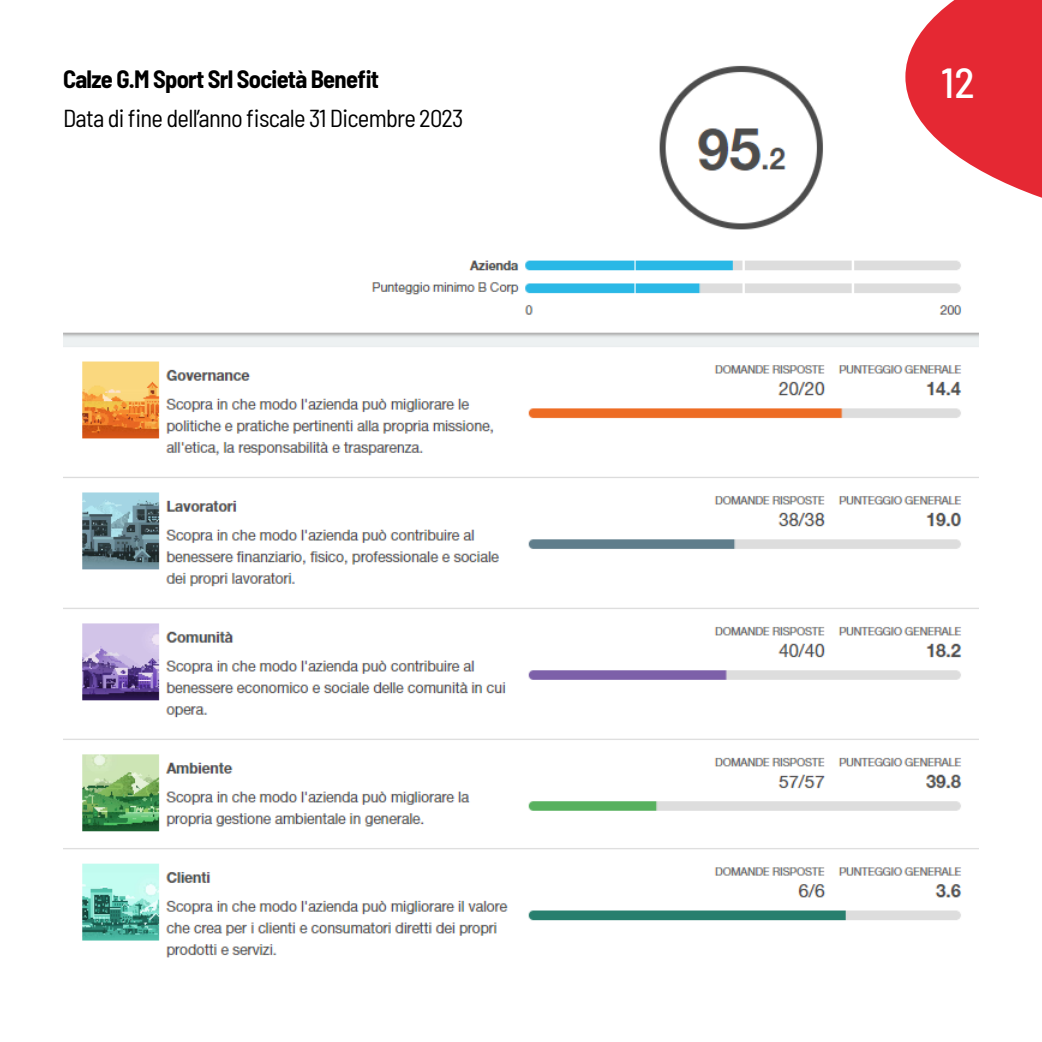
<style>
.page{position:relative;width:1042px;height:1042px;background:#fff}
.page>*{position:absolute;margin:0;border:0;box-sizing:border-box;transform-origin:0 0}
.t1{font:500 semi-condensed 42px "Barlow";color:#fff}
.t2{font:semi-condensed 24.5px "Barlow";letter-spacing:-.03em;color:#000}
.t3{font:700 semi-condensed 24.5px "Barlow";letter-spacing:-.03em;color:#000}
</style>
<div class="page">
<img style="left:63px;top:65px;width:916px;height:893px">
<svg style="left:905px;top:0;width:137px;height:239px"></svg>
<div style="left:67px;top:107px;width:412px;height:129px;background:#fff"></div>
<p class="t3" style="left:63px;top:61px;width:317px">Calze G.M Sport Srl Società Benefit</p>
<p class="t2" style="left:63px;top:100px;width:402px">Data di fine dell’anno fiscale 31 Dicembre 2023</p>
<h1 class="t1" style="left:941px;top:52px;width:35px">12</h1>
</div>
